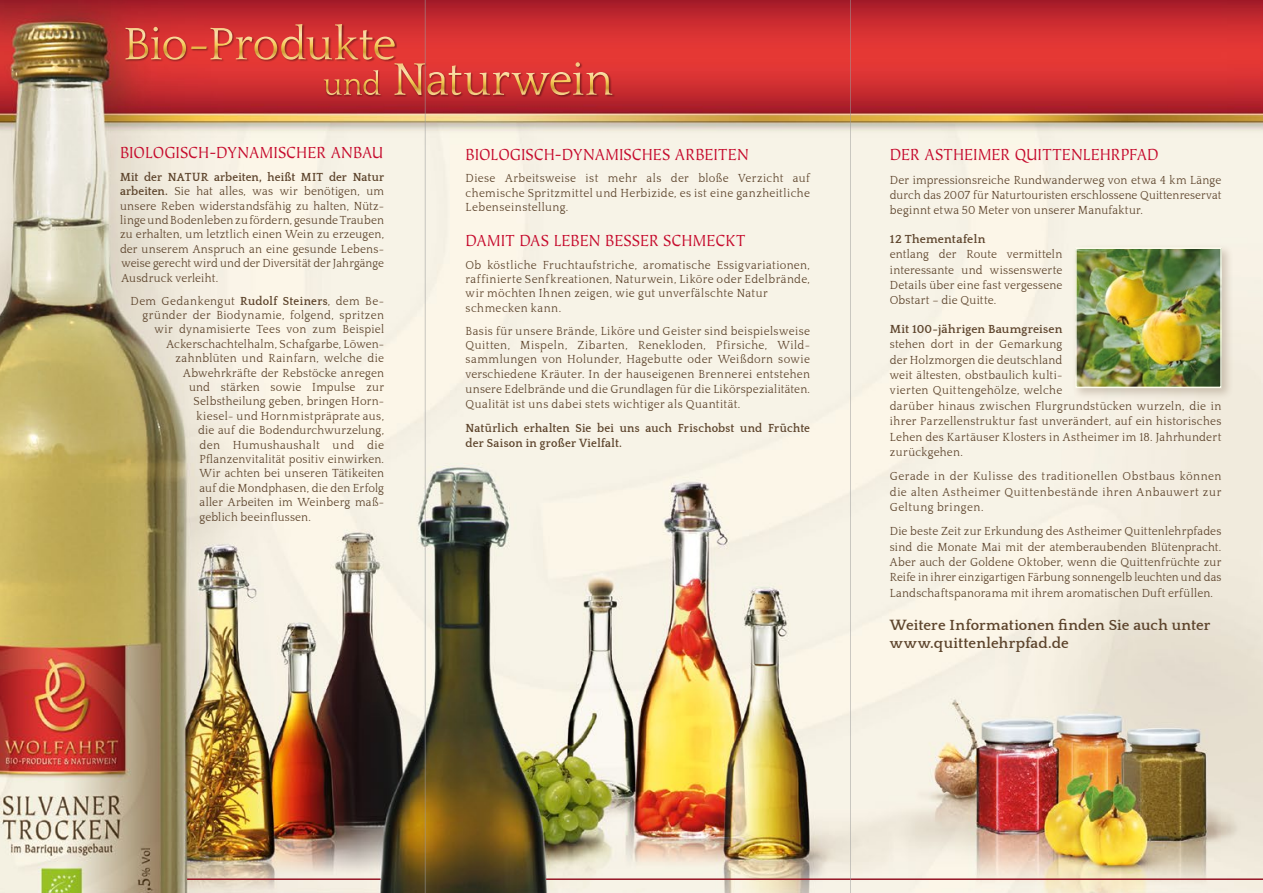
<style>
.page{position:relative;width:1263px;height:893px;background:#fff}
.page>*{position:absolute;margin:0;border:0;box-sizing:border-box;transform-origin:0 0}
.t1{font:18px "Tiepolo";letter-spacing:-.005em;color:#c60b2d;scale:.91 1}
.t2{font:700 15px/18px "Quattrocento";letter-spacing:.01em;color:#5d442c}
.t3{font:12px/15.5px "Quattrocento";letter-spacing:.025em;color:#5d442c;text-align:justify;scale:.95 1}
.t4{font:700 12px/15px "Quattrocento";letter-spacing:.02em;color:#5d442c;scale:.95 1}
.t5{font:12px "Quattrocento";letter-spacing:.005em;color:#5d442c;scale:.95 1}
.t6{font:700 12px "Quattrocento";letter-spacing:.02em;color:#5d442c}
.t7{font:12px "Quattrocento";letter-spacing:.025em;color:#5d442c;scale:.96 1}
.s1{font-weight:700}
</style>
<div class="page">
<img style="left:0;top:0;width:425px;height:893px">
<img style="left:425px;top:0;width:425px;height:893px">
<img style="left:850px;top:0;width:413px;height:893px">
<h1 class="t1" style="left:120px;top:143px;width:291px">BIOLOGISCH-DYNAMISCHER ANBAU</h1>
<p class="t3" style="left:120px;top:170px;width:279px;line-height:14.4px"><span class="s1">Mit der NATUR arbeiten, heißt MIT der Natur arbeiten.</span> Sie hat alles, was wir benötigen, um unsere Reben widerstandsfähig zu halten, Nütz&shy;linge und Bodenleben zu fördern, gesunde Trauben zu erhalten, um letztlich einen Wein zu erzeugen, der unserem Anspruch an eine gesunde Lebens&shy;weise gerecht wird und der Diversität der Jahrgänge Ausdruck verleiht.</p>
<p class="t3" style="left:131px;top:293px;width:268px">Dem Gedankengut <span class="s1">Rudolf Steiners</span>, dem Be-</p>
<p class="t3" style="left:143px;top:308px;width:256px">gründer der Biodynamie, folgend, spritzen</p>
<p class="t3" style="left:155px;top:322px;width:243px">wir dynamisierte Tees von zum Beispiel</p>
<p class="t3" style="left:167px;top:336px;width:230px">Ackerschachtelhalm, Schafgarbe, Löwen-</p>
<p class="t3" style="left:176px;top:351px;width:221px">zahnblüten und Rainfarn, welche die</p>
<p class="t3" style="left:183px;top:365px;width:213px">Abwehrkräfte der Rebstöcke anregen</p>
<p class="t3" style="left:189px;top:380px;width:207px">und stärken sowie Impulse zur</p>
<p class="t3" style="left:194px;top:394px;width:202px">Selbstheilung geben, bringen Horn-</p>
<p class="t3" style="left:197px;top:408px;width:199px">kiesel- und Hornmistpräprate aus,</p>
<p class="t3" style="left:198px;top:423px;width:197px">die auf die Bodendurchwurzelung,</p>
<p class="t7" style="left:200px;top:438px;width:194px">den Humushaushalt und die</p>
<p class="t3" style="left:200px;top:452px;width:196px">Pflanzenvitalität positiv einwirken.</p>
<p class="t5" style="left:200px;top:467px;width:196px">Wir achten bei unseren Tätikeiten</p>
<p class="t5" style="left:200px;top:482px;width:196px">auf die Mondphasen, die den Erfolg</p>
<p class="t3" style="left:200px;top:495px;width:196px">aller Arbeiten im Weinberg maß-</p>
<p class="t3" style="left:200px;top:509px;width:119px">geblich beeinflussen.</p>
<h1 class="t1" style="left:466px;top:144px;width:313px">BIOLOGISCH-DYNAMISCHES ARBEITEN</h1>
<p class="t3" style="left:466px;top:172px;width:364px;line-height:14.4px">Diese Arbeitsweise ist mehr als der bloße Verzicht auf chemische Spritzmittel und Herbizide, es ist eine ganzheitliche Lebenseinstellung.</p>
<h1 class="t1" style="left:466px;top:230px;width:309px">DAMIT DAS LEBEN BESSER SCHMECKT</h1>
<p class="t3" style="left:466px;top:258px;width:364px;line-height:14.4px;text-align:left">Ob köstliche Fruchtaufstriche, aromatische Essigvariationen, raffinierte Senfkreationen, Naturwein, Liköre oder Edelbrände, wir möchten Ihnen zeigen, wie gut unverfälschte Natur schmecken kann.</p>
<p class="t3" style="left:466px;top:324px;width:364px;line-height:14.7px">Basis für unsere Brände, Liköre und Geister sind beispielsweise Quitten, Mispeln, Zibarten, Renekloden, Pfirsiche, Wild&shy;sammlungen von Holunder, Hagebutte oder Weißdorn sowie verschiedene Kräuter. In der hauseigenen Brennerei entstehen unsere Edelbrände und die Grundlagen für die Likörspezialitäten.<br>Qualität ist uns dabei stets wichtiger als Quantität.</p>
<p class="t4" style="left:466px;top:421px;width:364px">Natürlich erhalten Sie bei uns auch Frischobst und Früchte der Saison in großer Vielfalt.</p>
<h1 class="t1" style="left:890px;top:144px;width:297px">DER ASTHEIMER QUITTENLEHRPFAD</h1>
<p class="t3" style="left:890px;top:172px;width:350px">Der impressionsreiche Rundwanderweg von etwa 4 km Länge durch das 2007 für Naturtouristen erschlossene Quittenreservat beginnt etwa 50 Meter von unserer Manufaktur.</p>
<p class="t6" style="left:890px;top:232px;width:97px">12 Thementafeln</p>
<p class="t3" style="left:890px;top:247px;width:183px">entlang der Route vermitteln interessante und wissenswerte Details über eine fast vergessene Obstart – die Quitte.</p>
<p class="t6" style="left:890px;top:322px;width:174px">Mit 100-jährigen Baumgreisen</p>
<p class="t3" style="left:890px;top:337px;width:350px;text-align:left">stehen dort in der Gemarkung<br>der Holzmorgen die deutschland<br>weit ältesten, obstbaulich kulti-<br>vierten Quittengehölze, welche<br>darüber hinaus zwischen Flurgrundstücken wurzeln, die in ihrer Parzellenstruktur fast unverändert, auf ein historisches Lehen des Kartäuser Klosters in Astheimer im 18. Jahrhundert zurückgehen.</p>
<p class="t3" style="left:890px;top:469px;width:350px">Gerade in der Kulisse des traditionellen Obstbaus können die alten Astheimer Quittenbestände ihren Anbauwert zur Geltung bringen.</p>
<p class="t3" style="left:890px;top:524px;width:350px">Die beste Zeit zur Erkundung des Astheimer Quittenlehrpfades sind die Monate Mai mit der atemberaubenden Blütenpracht.<br>Aber auch der Goldene Oktober, wenn die Quittenfrüchte zur Reife in ihrer einzigartigen Färbung sonnengelb leuchten und das Landschaftspanorama mit ihrem aromatischen Duft erfüllen.</p>
<p class="t2" style="left:890px;top:617px;width:322px">Weitere Informationen finden Sie auch unter www.quittenlehrpfad.de</p>
</div>
